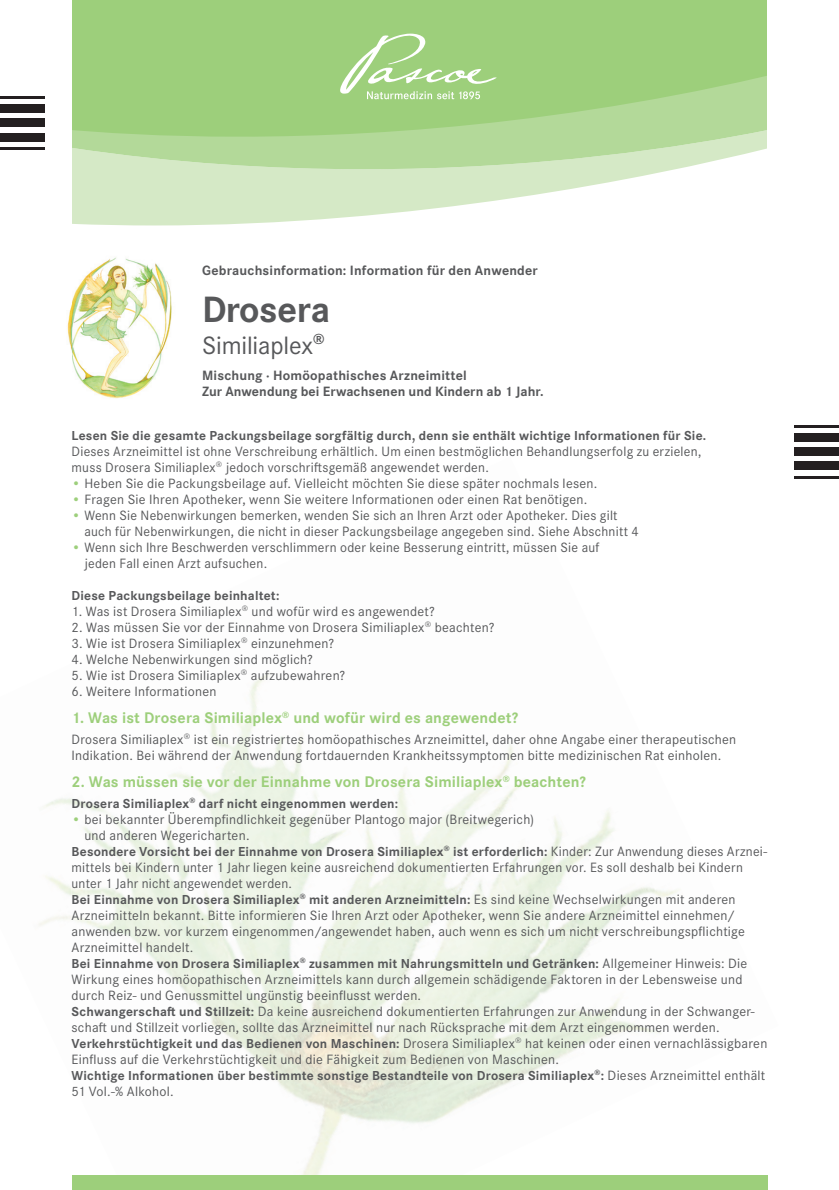
<style>
.page{position:relative;width:839px;height:1190px;background:#fff}
.page>*{position:absolute;margin:0;border:0;box-sizing:border-box;transform-origin:0 0}
.t1{font:700 38px "Corporate S Pro";letter-spacing:-.005em;color:#57585a}
.t2{font:26px "Corporate S Pro";letter-spacing:-.005em;color:#57585a}
.t3{font:700 16px "Corporate S Pro";letter-spacing:.01em;color:#9dcf7b}
.t4{font:14px/16px "Corporate S Pro";letter-spacing:.015em;color:#57585a}
.t5{font:700 14px/16px "Corporate S Pro";letter-spacing:.01em;color:#57585a}
.t6{font:700 13.6px "Corporate S Pro";letter-spacing:.015em;color:#57585a}
.s1{color:#9dcf7b}
.s2{font-weight:400;font-size:14px}
.s3{font-weight:700;font-size:13.6px}
</style>
<div class="page">
<svg style="left:72px;top:185px;width:521px;height:40px;fill:#d5e9c6"></svg>
<svg style="left:72px;top:0;width:695px;height:185px;background:#abd58e"></svg>
<svg style="left:340px;top:34px;width:156px;height:65px;background:#add690"></svg>
<hr style="left:0;top:147px;width:45px;height:3px;background:#231f20">
<div style="left:0;top:133px;width:45px;height:8px;background:#231f20"></div>
<div style="left:0;top:119px;width:45px;height:8px;background:#231f20"></div>
<div style="left:0;top:104px;width:45px;height:9px;background:#231f20"></div>
<hr style="left:0;top:96px;width:45px;height:3px;background:#231f20">
<hr style="left:793px;top:425px;width:45px;height:3px;background:#231f20">
<div style="left:793px;top:433px;width:45px;height:9px;background:#231f20"></div>
<div style="left:793px;top:447px;width:45px;height:9px;background:#231f20"></div>
<div style="left:793px;top:462px;width:45px;height:8px;background:#231f20"></div>
<hr style="left:793px;top:476px;width:45px;height:3px;background:#231f20">
<img style="left:71px;top:674px;width:696px;height:516px">
<div style="left:72px;top:1174px;width:694px;height:16px;background:#9dcf7b"></div>
<img style="left:67px;top:257px;width:105px;height:142px">
<p class="t5" style="left:202px;top:262px;width:337px">Gebrauchsinformation: Information für den Anwender</p>
<h1 class="t1" style="left:202px;top:279px;width:130px">Drosera</h1>
<h2 class="t2" style="left:202px;top:326px;width:124px">Similiaplex<sup>®</sup></h2>
<p class="t5" style="left:202px;top:366px;width:343px">Mischung · Homöopathisches Arzneimittel<br>Zur Anwendung bei Erwachsenen und Kindern ab 1 Jahr.</p>
<p class="t6" style="left:71px;top:424px;width:635px">Lesen Sie die gesamte Packungsbeilage sorgfältig durch, denn sie enthält wichtige Informationen für Sie.</p>
<p class="t4" style="left:71px;top:442px;width:631px">Dieses Arzneimittel ist ohne Verschreibung erhältlich. Um einen bestmöglichen Behandlungserfolg zu erzielen, muss Drosera Similiaplex<sup>®</sup> jedoch vorschriftsgemäß angewendet werden.</p>
<p class="t4" style="left:71px;top:474px;width:527px"><span class="s1">•</span> Heben Sie die Packungsbeilage auf. Vielleicht möchten Sie diese später nochmals lesen.</p>
<p class="t4" style="left:71px;top:490px;width:517px"><span class="s1">•</span> Fragen Sie Ihren Apotheker, wenn Sie weitere Informationen oder einen Rat benötigen.</p>
<p class="t4" style="left:84px;top:506px;width:555px;text-indent:-13px"><span class="s1">•</span> Wenn Sie Nebenwirkungen bemerken, wenden Sie sich an Ihren Arzt oder Apotheker. Dies gilt auch für Nebenwirkungen, die nicht in dieser Packungsbeilage angegeben sind. Siehe Abschnitt 4</p>
<p class="t4" style="left:84px;top:538px;width:516px;text-indent:-13px"><span class="s1">•</span> Wenn sich Ihre Beschwerden verschlimmern oder keine Besserung eintritt, müssen Sie auf jeden Fall einen Arzt aufsuchen.</p>
<p class="t6" style="left:71px;top:584px;width:209px">Diese Packungsbeilage beinhaltet:</p>
<p class="t4" style="left:71px;top:602px;width:365px">1. Was ist Drosera Similiaplex<sup>®</sup> und wofür wird es angewendet?</p>
<p class="t4" style="left:71px;top:618px;width:424px">2. Was müssen Sie vor der Einnahme von Drosera Similiaplex<sup>®</sup> beachten?</p>
<p class="t4" style="left:71px;top:634px;width:264px">3. Wie ist Drosera Similiaplex<sup>®</sup> einzunehmen?</p>
<p class="t4" style="left:71px;top:650px;width:243px">4. Welche Nebenwirkungen sind möglich?</p>
<p class="t4" style="left:71px;top:666px;width:275px">5. Wie ist Drosera Similiaplex<sup>®</sup> aufzubewahren?</p>
<p class="t4" style="left:71px;top:682px;width:146px">6. Weitere Informationen</p>
<p class="t3" style="left:71px;top:705px;width:448px">1. Was ist Drosera Similiaplex<sup>®</sup> und wofür wird es angewendet?</p>
<p class="t4" style="left:71px;top:730px;width:666px">Drosera Similiaplex<sup>®</sup> ist ein registriertes homöopathisches Arzneimittel, daher ohne Angabe einer therapeutischen<br>Indikation. Bei während der Anwendung fortdauernden Krankheitssymptomen bitte medizinischen Rat einholen.</p>
<p class="t3" style="left:71px;top:769px;width:515px">2. Was müssen sie vor der Einnahme von Drosera Similiaplex<sup>®</sup> beachten?</p>
<p class="t6" style="left:71px;top:792px;width:328px">Drosera Similiaplex<sup>®</sup> darf nicht eingenommen werden:</p>
<p class="t4" style="left:84px;top:810px;width:451px;text-indent:-13px"><span class="s1">•</span> bei bekannter Überempfindlichkeit gegenüber Plantogo major (Breitwegerich) und anderen Wegericharten.</p>
<p class="t6" style="left:71px;top:840px;width:697px">Besondere Vorsicht bei der Einnahme von Drosera Similiaplex<sup>®</sup> ist erforderlich: <span class="s2">Kinder: Zur Anwendung dieses Arznei-</span></p>
<p class="t4" style="left:71px;top:858px;width:672px">mittels bei Kindern unter 1 Jahr liegen keine ausreichend dokumentierten Erfahrungen vor. Es soll deshalb bei Kindern unter 1 Jahr nicht angewendet werden.</p>
<p class="t6" style="left:71px;top:888px;width:665px">Bei Einnahme von Drosera Similiaplex<sup>®</sup> mit anderen Arzneimitteln: <span class="s2">Es sind keine Wechselwirkungen mit anderen</span></p>
<p class="t4" style="left:71px;top:906px;width:674px">Arzneimitteln bekannt. Bitte informieren Sie Ihren Arzt oder Apotheker, wenn Sie andere Arzneimittel einnehmen/ anwenden bzw. vor kurzem eingenommen/angewendet haben, auch wenn es sich um nicht verschreibungspflichtige<br>Arzneimittel handelt.</p>
<p class="t6" style="left:71px;top:952px;width:676px">Bei Einnahme von Drosera Similiaplex<sup>®</sup> zusammen mit Nahrungsmitteln und Getränken: <span class="s2">Allgemeiner Hinweis: Die</span></p>
<p class="t4" style="left:71px;top:970px;width:697px">Wirkung eines homöopathischen Arzneimittels kann durch allgemein schädigende Faktoren in der Lebensweise und durch Reiz- und Genussmittel ungünstig beeinflusst werden.<br><span class="s3">Schwangerschaft und Stillzeit:</span> Da keine ausreichend dokumentierten Erfahrungen zur Anwendung in der Schwanger&shy;schaft und Stillzeit vorliegen, sollte das Arzneimittel nur nach Rücksprache mit dem Arzt eingenommen werden.<br><span class="s3">Verkehrstüchtigkeit und das Bedienen von Maschinen:</span> Drosera Similiaplex<sup>®</sup> hat keinen oder einen vernachlässigbaren Einfluss auf die Verkehrstüchtigkeit und die Fähigkeit zum Bedienen von Maschinen.</p>
<p class="t6" style="left:71px;top:1064px;width:694px">Wichtige Informationen über bestimmte sonstige Bestandteile von Drosera Similiaplex<sup>®</sup>: <span class="s2">Dieses Arzneimittel enthält</span></p>
<p class="t4" style="left:71px;top:1082px;width:104px">51 Vol.-% Alkohol.</p>
</div>
